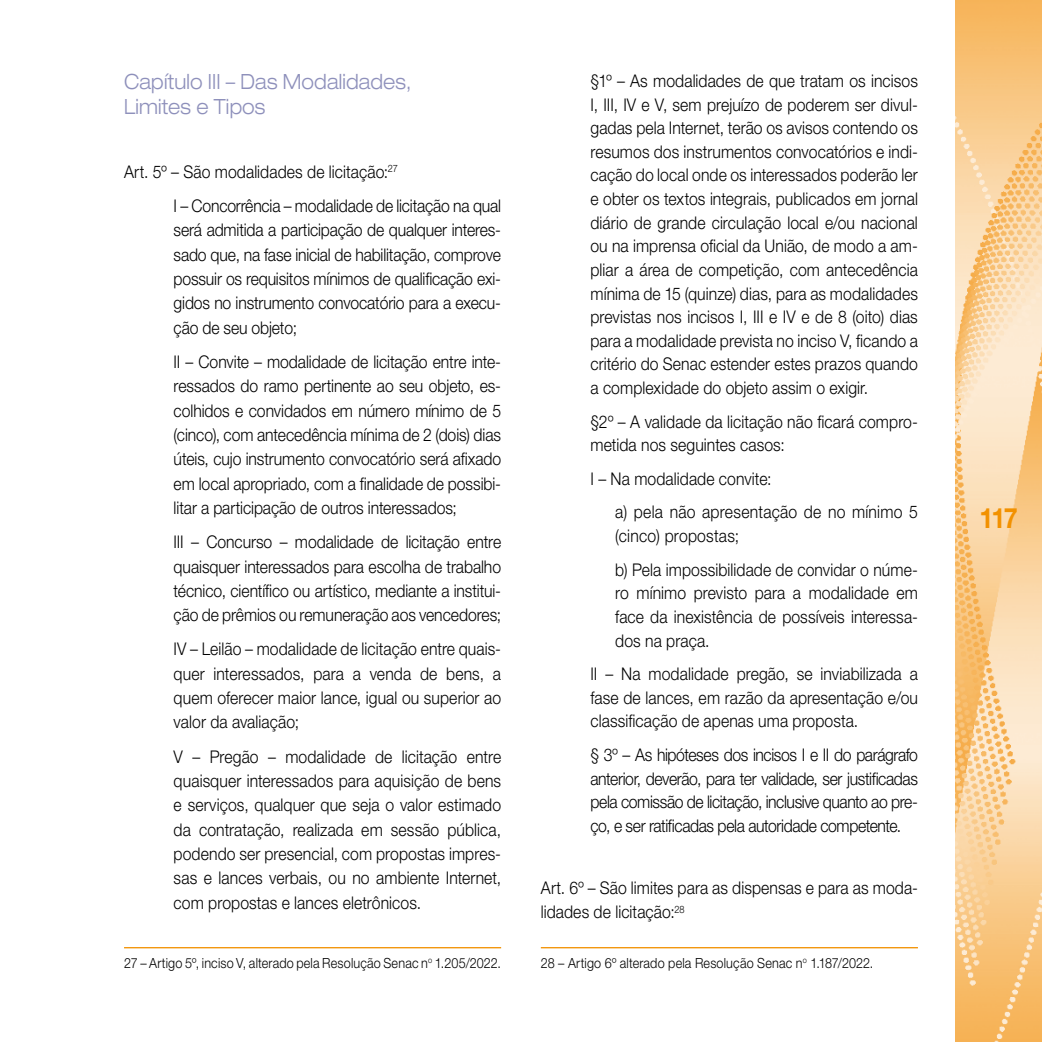
<style>
.page{position:relative;width:1042px;height:1042px;background:#fff}
.page>*{position:absolute;margin:0;border:0;box-sizing:border-box;transform-origin:0 0}
.t1{font:700 28px "Helvetica Neue LT Pro";color:#f29100;scale:.9 1}
.t2{font:300 expanded 21px/24.5px "Helvetica Neue LT Pro";letter-spacing:.005em;color:#8e90bb;scale:.9 1}
.t3{font:300 17.5px/24.3px "Helvetica Neue LT Pro";letter-spacing:.005em;color:#000;text-align:justify;scale:.9 1}
.t4{font:300 14px "Helvetica Neue LT Pro";letter-spacing:.015em;color:#000;scale:.9 1}
</style>
<div class="page">
<img style="left:955px;top:0;width:87px;height:1042px">
<hr style="left:124px;top:947px;width:377px;height:1px;background:#f29100">
<hr style="left:541px;top:947px;width:377px;height:1px;background:#f29100">
<p class="t2" style="left:124px;top:69px;width:321px">Capítulo III – Das Modalidades,<br>Limites e Tipos</p>
<p class="t3" style="left:174px;top:154px;width:365px;line-height:34.3px;text-indent:-50px">Art. 5º – São modalidades de licitação:<sup>27<br></sup>I – Concorrência – modalidade de licitação na qual</p>
<p class="t3" style="left:174px;top:218px;width:365px">será admitida a participação de qualquer interes&shy;sado que, na fase inicial de habilitação, comprove possuir os requisitos mínimos de qualificação exi&shy;gidos no instrumento convocatório para a execu&shy;ção de seu objeto;</p>
<p class="t3" style="left:174px;top:349px;width:365px">II – Convite – modalidade de licitação entre inte&shy;ressados do ramo pertinente ao seu objeto, es&shy;colhidos e convidados em número mínimo de 5 (cinco), com antecedência mínima de 2 (dois) dias úteis, cujo instrumento convocatório será afixado em local apropriado, com a finalidade de possibi&shy;litar a participação de outros interessados;</p>
<p class="t3" style="left:174px;top:529px;width:365px">III – Concurso – modalidade de licitação entre quaisquer interessados para escolha de trabalho técnico, científico ou artístico, mediante a institui&shy;ção de prêmios ou remuneração aos vencedores;</p>
<p class="t3" style="left:174px;top:637px;width:365px">IV – Leilão – modalidade de licitação entre quais&shy;quer interessados, para a venda de bens, a quem oferecer maior lance, igual ou superior ao valor da avaliação;</p>
<p class="t3" style="left:174px;top:744px;width:365px">V – Pregão – modalidade de licitação entre quaisquer interessados para aquisição de bens e serviços, qualquer que seja o valor estimado da contratação, realizada em sessão pública, podendo ser presencial, com propostas impres&shy;sas e lances verbais, ou no ambiente Internet, com propostas e lances eletrônicos.</p>
<p class="t4" style="left:124px;top:954px;width:420px">27 – Artigo 5º, inciso V, alterado pela Resolução Senac n<sup>o</sup> 1.205/2022.</p>
<p class="t3" style="left:590px;top:69px;width:365px;line-height:23.6px">§1º – As modalidades de que tratam os incisos I, III, IV e V, sem prejuízo de poderem ser divul&shy;gadas pela Internet, terão os avisos contendo os resumos dos instrumentos convocatórios e indi&shy;cação do local onde os interessados poderão ler e obter os textos integrais, publicados em jornal diário de grande circulação local e/ou nacional ou na imprensa oficial da União, de modo a am&shy;pliar a área de competição, com antecedência mínima de 15 (quinze) dias, para as modalidades previstas nos incisos I, III e IV e de 8 (oito) dias para a modalidade prevista no inciso V, ficando a critério do Senac estender estes prazos quando a complexidade do objeto assim o exigir.</p>
<p class="t3" style="left:590px;top:409px;width:365px;line-height:23.6px">§2º – A validade da licitação não ficará compro&shy;metida nos seguintes casos:</p>
<p class="t3" style="left:615px;top:461px;width:338px;line-height:33.6px;text-indent:-25px">I – Na modalidade convite:<br>a) pela não apresentação de no mínimo 5</p>
<p class="t3" style="left:615px;top:519px;width:338px;line-height:33.6px">(cinco) propostas;<br>b) Pela impossibilidade de convidar o núme-</p>
<p class="t3" style="left:615px;top:581px;width:338px;line-height:23.6px">ro mínimo previsto para a modalidade em face da inexistência de possíveis interessa&shy;dos na praça.</p>
<p class="t3" style="left:590px;top:661px;width:365px;line-height:23.6px">II – Na modalidade pregão, se inviabilizada a fase de lances, em razão da apresentação e/ou classificação de apenas uma proposta.</p>
<p class="t3" style="left:590px;top:742px;width:365px;line-height:23.6px">§ 3º – As hipóteses dos incisos I e II do parágrafo anterior, deverão, para ter validade, ser justificadas pela comissão de licitação, inclusive quanto ao pre&shy;ço, e ser ratificadas pela autoridade competente.</p>
<p class="t3" style="left:541px;top:875px;width:420px">Art. 6º – São limites para as dispensas e para as moda&shy;lidades de licitação:<sup>28</sup></p>
<p class="t4" style="left:541px;top:954px;width:371px">28 – Artigo 6º alterado pela Resolução Senac n<sup>o</sup> 1.187/2022.</p>
<h1 class="t1" style="left:979px;top:501px;width:44px">117</h1>
</div>
